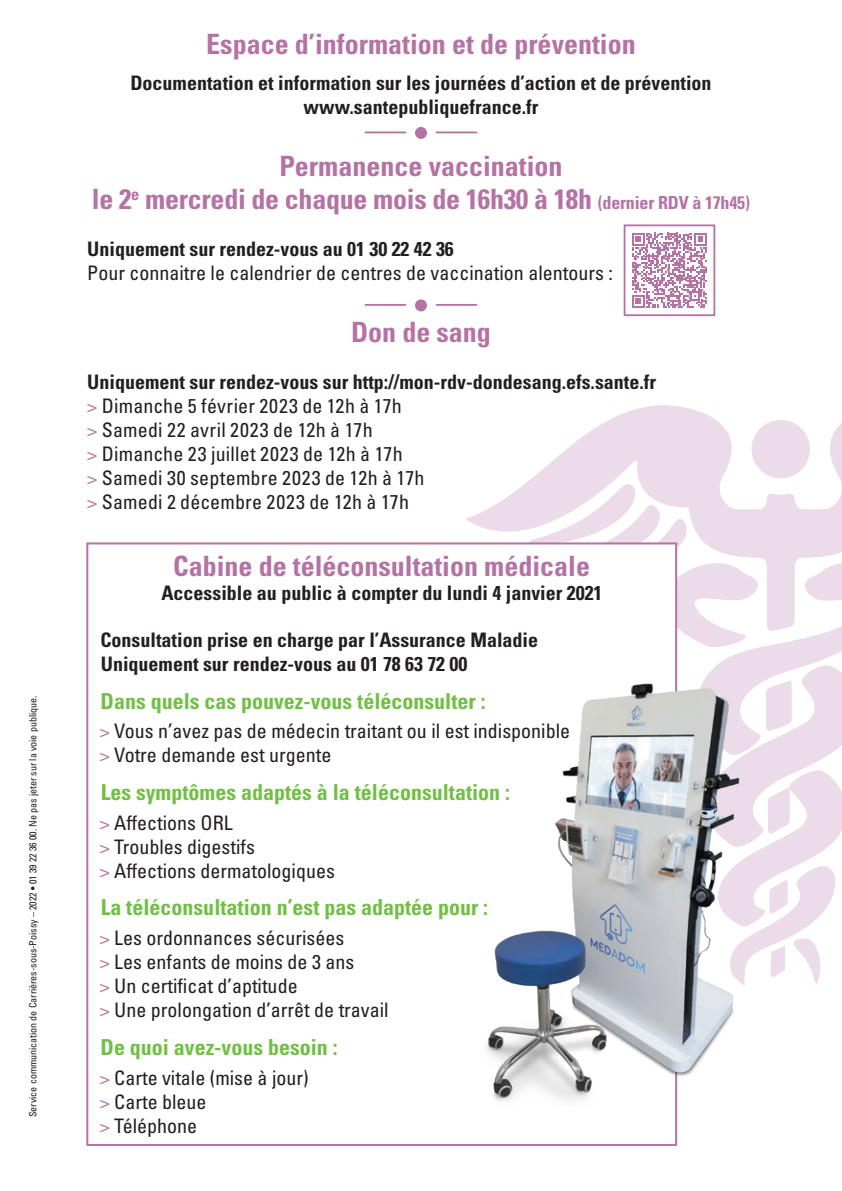
<style>
.page{position:relative;width:842px;height:1191px;background:#fff}
.page>*{position:absolute;margin:0;border:0;box-sizing:border-box;transform-origin:0 0}
.t1{font:700 condensed 28px/33.6px "Univers LT Pro";color:#b572a5;text-align:center}
.t2{font:700 condensed 22px "Univers LT Pro";color:#71bf44}
.t3{font:condensed 20px/24px "Univers LT Pro";color:#231f20}
.t4{font:700 condensed 20px/24px "Univers LT Pro";color:#231f20;text-align:center}
.t5{font:condensed 10px "Univers LT Pro";color:#231f20}
.s1{font-size:18px}
.s2{font-weight:700}
.s3{color:#b572a5}
</style>
<div class="page">
<svg style="left:466px;top:405px;width:376px;height:127px"></svg>
<div style="left:751px;top:420px;width:59px;height:58px;background:#ecdce9;border-radius:50%"></div>
<svg style="left:524px;top:484px;width:318px;height:500px"></svg>
<svg style="left:632px;top:233px;width:75px;height:75px"></svg>
<div style="left:624px;top:224px;width:91px;height:92px;border:2px solid #b572a5"></div>
<hr style="left:365px;top:131px;width:40px;height:2px;background:#b572a5">
<hr style="left:436px;top:131px;width:41px;height:2px;background:#b572a5">
<div style="left:415px;top:127px;width:12px;height:12px;background:#b572a5;border-radius:50%"></div>
<hr style="left:365px;top:304px;width:40px;height:2px;background:#b572a5">
<hr style="left:436px;top:304px;width:41px;height:2px;background:#b572a5">
<div style="left:415px;top:299px;width:12px;height:12px;background:#b572a5;border-radius:50%"></div>
<div style="left:87px;top:543px;width:589px;height:602px;background:#fff"></div>
<img style="left:487px;top:666px;width:294px;height:466px">
<p class="t5" style="left:26px;top:1117px;width:423px;rotate:-90deg">Service communication de Carrières-sous-Poissy – 2022 • 01 39 22 36 00. Ne pas jeter sur la voie publique.</p>
<h1 class="t1" style="left:206px;top:27px;width:431px">Espace d’information et de prévention</h1>
<p class="t4" style="left:130px;top:70px;width:583px">Documentation et information sur les journées d’action et de prévention www.santepubliquefrance.fr</p>
<h1 class="t1" style="left:92px;top:148px;width:660px">Permanence vaccination<br>le 2<sup>e</sup> mercredi de chaque mois de 16h30 à 18h <span class="s1">(dernier RDV à 17h45)</span></h1>
<p class="t4" style="left:87px;top:236px;width:368px">Uniquement sur rendez-vous au 01 30 22 42 36</p>
<p class="t3" style="left:87px;top:260px;width:527px">Pour connaitre le calendrier de centres de vaccination alentours :</p>
<h1 class="t1" style="left:351px;top:315px;width:141px">Don de sang</h1>
<p class="t3" style="left:87px;top:369px;width:570px"><span class="s2">Uniquement sur rendez-vous sur http://mon-rdv-dondesang.efs.sante.fr </span><span class="s3">&gt;</span> Dimanche 5 février 2023 de 12h à 17h<br><span class="s3">&gt;</span> Samedi 22 avril 2023 de 12h à 17h<br><span class="s3">&gt;</span> Dimanche 23 juillet 2023 de 12h à 17h<br><span class="s3">&gt;</span> Samedi 30 septembre 2023 de 12h à 17h<br><span class="s3">&gt;</span> Samedi 2 décembre 2023 de 12h à 17h</p>
<h1 class="t1" style="left:173px;top:549px;width:418px">Cabine de téléconsultation médicale</h1>
<p class="t4" style="left:161px;top:580px;width:443px">Accessible au public à compter du lundi 4 janvier 2021</p>
<p class="t4" style="left:100px;top:627px;width:439px;text-align:left">Consultation prise en charge par l’Assurance Maladie<br>Uniquement sur rendez-vous au 01 78 63 72 00</p>
<p class="t2" style="left:101px;top:687px;width:386px">Dans quels cas pouvez-vous téléconsulter :</p>
<p class="t3" style="left:100px;top:718px;width:472px"><span class="s3">&gt;</span> Vous n’avez pas de médecin traitant ou il est indisponible <span class="s3">&gt;</span> Votre demande est urgente</p>
<p class="t2" style="left:101px;top:778px;width:411px">Les symptômes adaptés à la téléconsultation :</p>
<p class="t3" style="left:100px;top:810px;width:237px"><span class="s3">&gt;</span> Affections ORL<br><span class="s3">&gt;</span> Troubles digestifs<br><span class="s3">&gt;</span> Affections dermatologiques</p>
<p class="t2" style="left:101px;top:894px;width:389px">La téléconsultation n’est pas adaptée pour :</p>
<p class="t3" style="left:100px;top:925px;width:290px"><span class="s3">&gt;</span> Les ordonnances sécurisées<br><span class="s3">&gt;</span> Les enfants de moins de 3 ans<br><span class="s3">&gt;</span> Un certificat d’aptitude<br><span class="s3">&gt;</span> Une prolongation d’arrêt de travail</p>
<p class="t2" style="left:101px;top:1033px;width:239px">De quoi avez-vous besoin :</p>
<p class="t3" style="left:100px;top:1065px;width:210px"><span class="s3">&gt;</span> Carte vitale (mise à jour) <span class="s3">&gt;</span> Carte bleue<br><span class="s3">&gt;</span> Téléphone</p>
</div>
